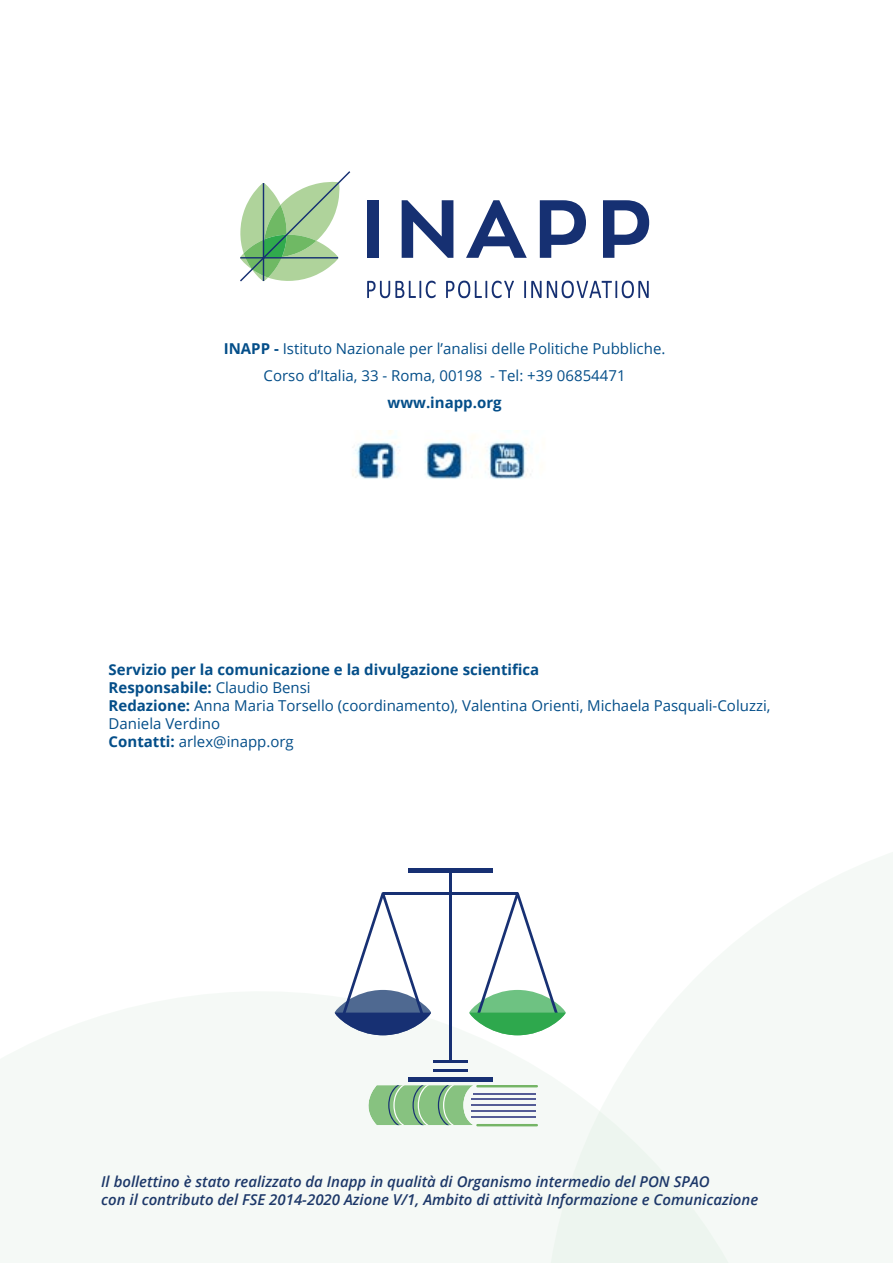
<style>
.page{position:relative;width:893px;height:1263px;background:#fff}
.page>*{position:absolute;margin:0;border:0;box-sizing:border-box;transform-origin:0 0}
.t1{font:15px/18px "Open Sans";color:#044e89}
.t2{font:italic 600 15px/18px "Open Sans";color:#1d3869}
.t3{font:700 15px "Open Sans";color:#044e89}
.s1{font-weight:700}
</style>
<div class="page">
<svg style="left:491px;top:868px;width:238px;height:395px;fill:#f5f9f6"></svg>
<hr style="left:476px;top:1085px;width:62px;height:2px;background:#75b566">
<hr style="left:476px;top:1124px;width:62px;height:2px;background:#75b566">
<hr style="left:473px;top:1093px;width:62px;height:1px;background:#545c96">
<hr style="left:471px;top:1098px;width:64px;height:2px;background:#545c96">
<hr style="left:471px;top:1104px;width:64px;height:2px;background:#545c96">
<hr style="left:471px;top:1110px;width:64px;height:1px;background:#545c96">
<hr style="left:471px;top:1116px;width:64px;height:2px;background:#545c96">
<svg style="left:368px;top:1085px;width:105px;height:40px;background:#92c390"></svg>
<div style="left:408px;top:868px;width:84px;height:5px;background:#173073"></div>
<hr style="left:449px;top:871px;width:3px;height:191px;background:#173073">
<hr style="left:433px;top:1060px;width:34px;height:3px;background:#173073">
<hr style="left:433px;top:1069px;width:34px;height:3px;background:#173073">
<hr style="left:408px;top:1078px;width:84px;height:4px;background:#173073">
<svg style="left:335px;top:892px;width:96px;height:143px"></svg>
<hr style="left:383px;top:892px;width:67px;height:3px;background:#173073">
<svg style="left:469px;top:892px;width:97px;height:143px"></svg>
<hr style="left:450px;top:892px;width:67px;height:3px;background:#173073">
<svg style="left:240px;top:171px;width:111px;height:111px"></svg>
<hr style="left:240px;top:257px;width:98px;height:1px;background:#163072">
<hr style="left:263px;top:183px;width:1px;height:98px;background:#163072">
<svg style="left:367px;top:281px;width:69px;height:17px"></svg>
<svg style="left:446px;top:281px;width:68px;height:17px"></svg>
<svg style="left:524px;top:281px;width:125px;height:17px"></svg>
<div style="left:367px;top:200px;width:12px;height:58px;background:#163072"></div>
<svg style="left:402px;top:200px;width:51px;height:58px"></svg>
<svg style="left:540px;top:200px;width:46px;height:58px"></svg>
<svg style="left:603px;top:200px;width:46px;height:58px"></svg>
<svg style="left:466px;top:200px;width:61px;height:58px"></svg>
<img style="left:352px;top:431px;width:180px;height:48px">
<p class="t1" style="left:224px;top:335px;width:443px;line-height:27px;text-align:center"><span class="s1">INAPP -</span> Istituto Nazionale per l’analisi delle Politiche Pubbliche.<br>Corso d’Italia, 33 - Roma, 00198 - Tel: +39 06854471</p>
<p class="t3" style="left:387px;top:392px;width:116px">www.inapp.org</p>
<p class="t1" style="left:109px;top:660px;width:663px"><span class="s1">Servizio per la comunicazione e la divulgazione scientifica<br>Responsabile:</span> Claudio Bensi<br><span class="s1">Redazione:</span> Anna Maria Torsello (coordinamento), Valentina Orienti, Michaela Pasquali-Coluzzi, Daniela Verdino<br><span class="s1">Contatti:</span> arlex@inapp.org</p>
<p class="t2" style="left:101px;top:1172px;width:658px">Il bollettino è stato realizzato da Inapp in qualità di Organismo intermedio del PON SPAO<br>con il contributo del FSE 2014-2020 Azione V/1, Ambito di attività Informazione e Comunicazione</p>
</div>
